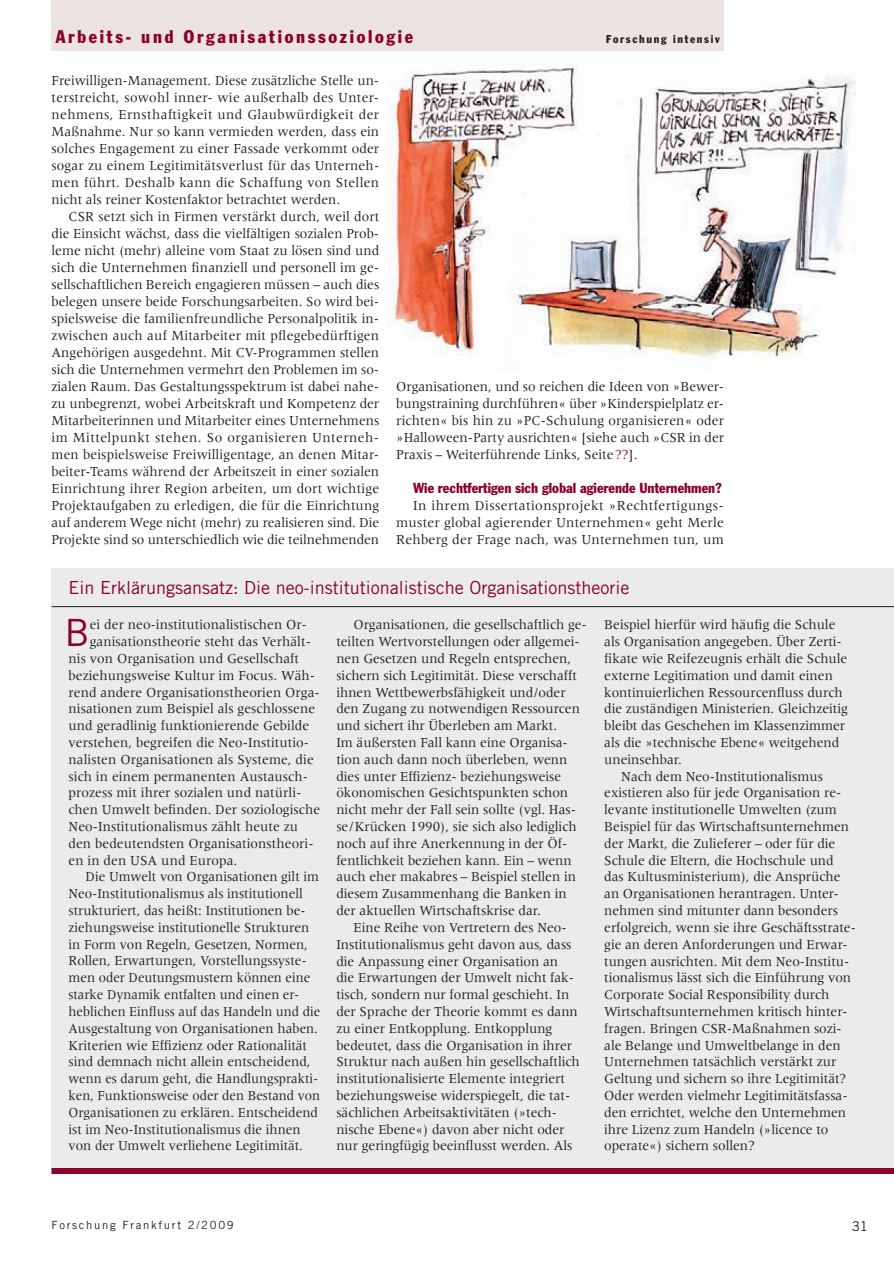
<style>
.page{position:relative;width:894px;height:1264px;background:#fff}
.page>*{position:absolute;margin:0;border:0;box-sizing:border-box;transform-origin:0 0}
.t1{font:37.5px "Trade Gothic";color:#8b0128}
.t2{font:18px "Trade Gothic";color:#8b0128}
.t3{font:condensed 18px "Franklin Gothic";letter-spacing:.15em;color:#8b0128}
.t4{font:14.25px/16.8px "Meridien";color:#231f20;text-align:justify;scale:.95 1}
.t5{font:14.25px "Meridien";color:#231f20;scale:.94 1}
.t6{font:14.25px "Meridien";color:#231f20;scale:.92 1}
.t7{font:14.25px/17px "Meridien";color:#231f20;text-align:justify;scale:.96 1}
.t8{font:condensed 14.25px "Franklin Gothic";color:#8b0128}
.t9{font:13.5px "Trade Gothic";color:#231f20}
.t10{font:11.25px "Trade Gothic";letter-spacing:.15em;color:#231f20}
.t11{font:condensed 11.25px "Franklin Gothic";letter-spacing:.15em;color:#231f20}
.s1{color:#8b0128}
</style>
<div class="page">
<div style="left:51px;top:0;width:672px;height:51px;background:#ede3e1"></div>
<img style="left:387px;top:65px;width:467px;height:294px">
<div style="left:51px;top:568px;width:842px;height:605px;background:#ebebec"></div>
<div style="left:51px;top:1167px;width:842px;height:6px;background:#8b0128"></div>
<hr style="left:51px;top:606px;width:842px;height:1px;background:#231f20">
<p class="t3" style="left:56px;top:30px;width:359px">Arbeits- und Organisationssoziologie</p>
<p class="t11" style="left:605px;top:35px;width:115px">Forschung intensiv</p>
<p class="t4" style="left:51px;top:73px;width:346px">Freiwilligen-Management. Diese zusätzliche Stelle un&shy;terstreicht, sowohl inner- wie außerhalb des Unter&shy;nehmens, Ernsthaftigkeit und Glaubwürdigkeit der Maßnahme. Nur so kann vermieden werden, dass ein solches Engagement zu einer Fassade verkommt oder sogar zu einem Legitimitätsverlust für das Unterneh&shy;men führt. Deshalb kann die Schaffung von Stellen nicht als reiner Kostenfaktor betrachtet werden.</p>
<p class="t4" style="left:51px;top:209px;width:346px;text-indent:17px">CSR setzt sich in Firmen verstärkt durch, weil dort die Einsicht wächst, dass die vielfältigen sozialen Prob&shy;leme nicht (mehr) alleine vom Staat zu lösen sind und sich die Unternehmen finanziell und personell im ge&shy;sellschaftlichen Bereich engagieren müssen – auch dies belegen unsere beide Forschungsarbeiten. So wird bei&shy;spielsweise die familienfreundliche Personalpolitik in&shy;zwischen auch auf Mitarbeiter mit pflegebedürftigen Angehörigen ausgedehnt. Mit CV-Programmen stellen sich die Unternehmen vermehrt den Problemen im so&shy;zialen Raum. Das Gestaltungsspektrum ist dabei nahe&shy;zu unbegrenzt, wobei Arbeitskraft und Kompetenz der Mitarbeiterinnen und Mitarbeiter eines Unternehmens im Mittelpunkt stehen. So organisieren Unterneh&shy;men beispielsweise Freiwilligentage, an denen Mitar&shy;beiter-Teams während der Arbeitszeit in einer sozialen Einrichtung ihrer Region arbeiten, um dort wichtige Projektaufgaben zu erledigen, die für die Einrichtung auf anderem Wege nicht (mehr) zu realisieren sind. Die Projekte sind so unterschiedlich wie die teilnehmenden</p>
<p class="t4" style="left:396px;top:379px;width:346px">Organisationen, und so reichen die Ideen von »Bewer&shy;bungstraining durchführen« über »Kinderspielplatz er&shy;richten« bis hin zu »PC-Schulung organisieren« oder »Halloween-Party ausrichten« [siehe auch »CSR in der Praxis – Weiterführende Links, Seite <span class="s1">??</span>].</p>
<p class="t8" style="left:413px;top:483px;width:310px">Wie rechtfertigen sich global agierende Unternehmen?</p>
<p class="t7" style="left:396px;top:498px;width:343px;text-indent:17px">In ihrem Dissertationsprojekt »Rechtfertigungs&shy;muster global agierender Unternehmen« geht Merle Rehberg der Frage nach, was Unternehmen tun, um</p>
<p class="t2" style="left:68px;top:580px;width:562px">Ein Erklärungsansatz: Die neo-institutionalistische Organisationstheorie</p>
<h1 class="t1" style="left:64px;top:619px;width:27px">B</h1>
<p class="t4" style="left:90px;top:617px;width:230px">ei der neo-institutionalistischen Or-</p>
<p class="t4" style="left:90px;top:634px;width:234px">ganisationstheorie steht das Verhält-</p>
<p class="t4" style="left:68px;top:651px;width:244px">nis von Organisation und Gesellschaft</p>
<p class="t4" style="left:68px;top:668px;width:261px">be ziehungsweise Kultur im Focus. Wäh-</p>
<p class="t4" style="left:68px;top:684px;width:266px">rend andere Organisationstheorien Orga-</p>
<p class="t4" style="left:68px;top:701px;width:261px">nisationen zum Beispiel als geschlossene</p>
<p class="t4" style="left:68px;top:718px;width:255px">und geradlinig funktionierende Gebilde</p>
<p class="t4" style="left:68px;top:735px;width:254px">verstehen, begreifen die Neo-Institutio-</p>
<p class="t4" style="left:68px;top:752px;width:259px">nalisten Organisationen als Systeme, die</p>
<p class="t4" style="left:68px;top:768px;width:253px">sich in einem permanenten Austausch-</p>
<p class="t4" style="left:68px;top:785px;width:246px">prozess mit ihrer sozialen und natürli-</p>
<p class="t4" style="left:68px;top:802px;width:266px">chen Umwelt befinden. Der soziologische</p>
<p class="t4" style="left:68px;top:819px;width:243px">Neo-Institutionalismus zählt heute zu</p>
<p class="t4" style="left:68px;top:836px;width:259px">den bedeutendsten Organisationstheori-</p>
<p class="t4" style="left:68px;top:852px;width:179px">en in den USA und Europa.</p>
<p class="t6" style="left:85px;top:871px;width:255px">Die Umwelt von Organisationen gilt im</p>
<p class="t5" style="left:68px;top:888px;width:251px">Neo-Institutionalismus als institutionell</p>
<p class="t5" style="left:68px;top:904px;width:253px">strukturiert, das heißt: Institutionen be-</p>
<p class="t5" style="left:68px;top:921px;width:257px">ziehungsweise institutionelle Strukturen</p>
<p class="t5" style="left:68px;top:938px;width:256px">in Form von Regeln, Gesetzen, Normen,</p>
<p class="t5" style="left:68px;top:955px;width:255px">Rollen, Erwartungen, Vorstellungssyste-</p>
<p class="t5" style="left:68px;top:972px;width:258px">men oder Deutungsmustern können eine</p>
<p class="t6" style="left:68px;top:988px;width:252px">starke Dynamik entfalten und einen er-</p>
<p class="t6" style="left:68px;top:1005px;width:275px">heblichen Einfluss auf das Handeln und die</p>
<p class="t6" style="left:68px;top:1022px;width:272px">Ausgestaltung von Organisationen haben.</p>
<p class="t4" style="left:68px;top:1037px;width:252px">Kriterien wie Effizienz oder Rationalität</p>
<p class="t4" style="left:68px;top:1054px;width:256px">sind demnach nicht allein entscheidend,</p>
<p class="t6" style="left:68px;top:1072px;width:272px">wenn es darum geht, die Handlungsprakti-</p>
<p class="t6" style="left:68px;top:1089px;width:275px">ken, Funktionsweise oder den Bestand von</p>
<p class="t6" style="left:68px;top:1106px;width:272px">Organisationen zu erklären. Entscheidend</p>
<p class="t5" style="left:68px;top:1123px;width:248px">ist im Neo-Institutionalismus die ihnen</p>
<p class="t5" style="left:68px;top:1140px;width:251px">von der Umwelt verliehene Legitimität.</p>
<p class="t4" style="left:336px;top:617px;width:265px;text-align:left;text-indent:17px">Organisationen, die gesellschaftlich ge&shy;teilten Wertvorstellungen oder allgemei&shy;nen Gesetzen und Regeln entsprechen, sichern sich Legitimität. Diese verschafft ihnen Wettbewerbsfähigkeit und/oder den Zugang zu notwendigen Ressourcen und sichert ihr Überleben am Markt.<br>Im äußersten Fall kann eine Organisa&shy;tion auch dann noch überleben, wenn dies unter Effizienz- beziehungsweise ökonomischen Gesichtspunkten schon nicht mehr der Fall sein sollte (vgl. Has&shy;se / Krücken 1990), sie sich also lediglich noch auf ihre Anerkennung in der Öf&shy;fentlichkeit beziehen kann. Ein – wenn auch eher makabres – Beispiel stellen in diesem Zusammenhang die Banken in der aktuellen Wirtschaftskrise dar.</p>
<p class="t4" style="left:336px;top:920px;width:257px;text-align:left;text-indent:17px">Eine Reihe von Vertretern des Neo-Institutionalismus geht davon aus, dass die Anpassung einer Organisation an<br>die Erwartungen der Umwelt nicht fak&shy;tisch, sondern nur formal geschieht. In der Sprache der Theorie kommt es dann zu einer Entkopplung. Entkopplung bedeutet, dass die Organisation in ihrer Struktur nach außen hin gesellschaftlich institutionalisierte Elemente integriert beziehungsweise widerspiegelt, die tat&shy;sächlichen Arbeitsaktivitäten (»tech&shy;nische Ebene«) davon aber nicht oder nur geringfügig beeinflusst werden. Als</p>
<p class="t4" style="left:604px;top:617px;width:245px">Beispiel hierfür wird häufig die Schule</p>
<p class="t4" style="left:604px;top:634px;width:251px">als Organisation angegeben. Über Zerti-</p>
<p class="t4" style="left:604px;top:651px;width:257px">fikate wie Reifezeugnis erhält die Schule</p>
<p class="t4" style="left:604px;top:668px;width:242px">externe Legitimation und damit einen</p>
<p class="t4" style="left:604px;top:684px;width:252px">kontinuierlichen Ressourcenfluss durch</p>
<p class="t4" style="left:604px;top:701px;width:258px">die zuständigen Ministerien. Gleichzeitig</p>
<p class="t4" style="left:604px;top:718px;width:255px">bleibt das Geschehen im Klassenzimmer</p>
<p class="t4" style="left:604px;top:735px;width:249px">als die »technische Ebene« weitgehend</p>
<p class="t4" style="left:604px;top:752px;width:83px">uneinsehbar.</p>
<p class="t4" style="left:621px;top:768px;width:214px">Nach dem Neo-Institutionalismus</p>
<p class="t4" style="left:604px;top:785px;width:251px">existieren also für jede Organisation re-</p>
<p class="t4" style="left:604px;top:802px;width:246px">levante institutionelle Umwelten (zum</p>
<p class="t4" style="left:604px;top:819px;width:259px">Beispiel für das Wirtschaftsunternehmen</p>
<p class="t4" style="left:604px;top:836px;width:245px">der Markt, die Zulieferer – oder für die</p>
<p class="t4" style="left:604px;top:852px;width:243px">Schule die Eltern, die Hochschule und</p>
<p class="t4" style="left:604px;top:869px;width:250px">das Kultusministerium), die Ansprüche</p>
<p class="t4" style="left:604px;top:886px;width:248px">an Organisationen herantragen. Unter-</p>
<p class="t4" style="left:604px;top:903px;width:247px">nehmen sind mitunter dann besonders</p>
<p class="t4" style="left:604px;top:920px;width:266px">erfolgreich, wenn sie ihre Geschäftsstrate-</p>
<p class="t4" style="left:604px;top:936px;width:258px">gie an deren Anforderungen und Erwar-</p>
<p class="t4" style="left:604px;top:953px;width:259px">tungen ausrichten. Mit dem Neo-Institu-</p>
<p class="t4" style="left:604px;top:970px;width:261px">tionalismus lässt sich die Einführung von</p>
<p class="t4" style="left:604px;top:987px;width:238px">Corporate Social Responsibility durch</p>
<p class="t4" style="left:604px;top:1004px;width:257px">Wirtschaftsunternehmen kritisch hinter-</p>
<p class="t4" style="left:604px;top:1020px;width:251px">fragen. Bringen CSR-Maßnahmen sozi-</p>
<p class="t4" style="left:604px;top:1037px;width:250px">ale Belange und Umweltbelange in den</p>
<p class="t4" style="left:604px;top:1054px;width:246px">Unternehmen tatsächlich verstärkt zur</p>
<p class="t4" style="left:604px;top:1071px;width:256px">Geltung und sichern so ihre Legitimität?</p>
<p class="t4" style="left:604px;top:1088px;width:257px">Oder werden vielmehr Legitimitätsfassa-</p>
<p class="t4" style="left:604px;top:1104px;width:256px">den errichtet, welche den Unternehmen</p>
<p class="t4" style="left:604px;top:1121px;width:237px">ihre Lizenz zum Handeln (»licence to</p>
<p class="t4" style="left:604px;top:1138px;width:160px">operate«) sichern sollen?</p>
<p class="t10" style="left:51px;top:1220px;width:184px">Forschung Frankfurt 2/2009</p>
<p class="t9" style="left:851px;top:1221px;width:18px">31</p>
</div>
